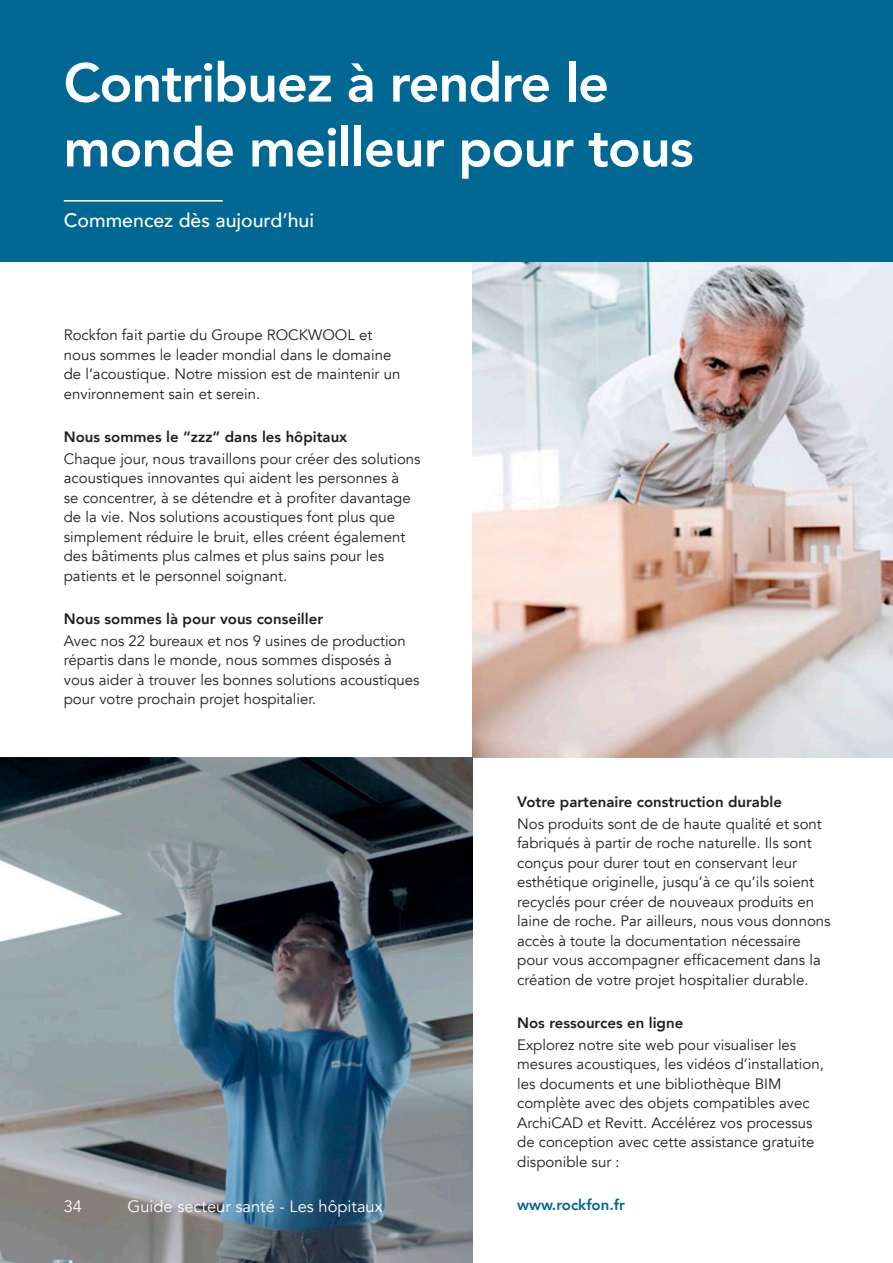
<style>
.page{position:relative;width:893px;height:1263px;background:#fff}
.page>*{position:absolute;margin:0;border:0;box-sizing:border-box;transform-origin:0 0}
.t1{font:800 54px/64.8px "Avenir";letter-spacing:-.02em;color:#fff}
.t2{font:500 19.5px "Avenir";color:#fff}
.t3{font:16.5px "Avenir";color:#fff}
.t4{font:15px/19.5px "Avenir";color:#231f20}
.t5{font:800 15px "Avenir";color:#231f20}
.t6{font:800 15px "Avenir";color:#006893}
</style>
<div class="page">
<img style="left:472px;top:261px;width:421px;height:497px">
<div style="left:0;top:0;width:893px;height:261px;background:#006893"></div>
<hr style="left:64px;top:200px;width:159px;height:2px;background:#fff">
<img style="left:0;top:758px;width:472px;height:505px">
<h1 class="t1" style="left:64px;top:50px;width:632px">Contribuez à rendre le monde meilleur pour tous</h1>
<h2 class="t2" style="left:64px;top:203px;width:252px">Commencez dès aujourd’hui</h2>
<p class="t4" style="left:64px;top:326px;width:338px">Rockfon fait partie du Groupe ROCKWOOL et nous sommes le leader mondial dans le domaine de l’acoustique. Notre mission est de maintenir un environnement sain et serein.</p>
<p class="t5" style="left:64px;top:425px;width:285px">Nous sommes le “zzz” dans les hôpitaux</p>
<p class="t4" style="left:64px;top:449px;width:358px">Chaque jour, nous travaillons pour créer des solutions acoustiques innovantes qui aident les personnes à<br>se concentrer, à se détendre et à profiter davantage de la vie. Nos solutions acoustiques font plus que simplement réduire le bruit, elles créent également des bâtiments plus calmes et plus sains pour les patients et le personnel soignant.</p>
<p class="t5" style="left:64px;top:607px;width:261px">Nous sommes là pour vous conseiller</p>
<p class="t4" style="left:64px;top:631px;width:357px">Avec nos 22 bureaux et nos 9 usines de production répartis dans le monde, nous sommes disposés à vous aider à trouver les bonnes solutions acoustiques pour votre prochain projet hospitalier.</p>
<p class="t3" style="left:64px;top:1196px;width:20px">34</p>
<p class="t3" style="left:128px;top:1196px;width:257px">Guide secteur santé - Les hôpitaux</p>
<p class="t5" style="left:517px;top:790px;width:266px">Votre partenaire construction durable</p>
<p class="t4" style="left:517px;top:814px;width:315px">Nos produits sont de de haute qualité et sont fabriqués à partir de roche naturelle. Ils sont conçus pour durer tout en conservant leur esthétique originelle, jusqu’à ce qu’ils soient recyclés pour créer de nouveaux produits en laine de roche. Par ailleurs, nous vous donnons accès à toute la documentation nécessaire pour vous accompagner efficacement dans la création de votre projet hospitalier durable.</p>
<p class="t5" style="left:517px;top:1011px;width:168px">Nos ressources en ligne</p>
<p class="t4" style="left:517px;top:1035px;width:308px">Explorez notre site web pour visualiser les mesures acoustiques, les vidéos d’installation, les documents et une bibliothèque BIM complète avec des objets compatibles avec ArchiCAD et Revitt. Accélérez vos processus de conception avec cette assistance gratuite disponible sur :</p>
<p class="t6" style="left:517px;top:1193px;width:109px">www.rockfon.fr</p>
</div>
